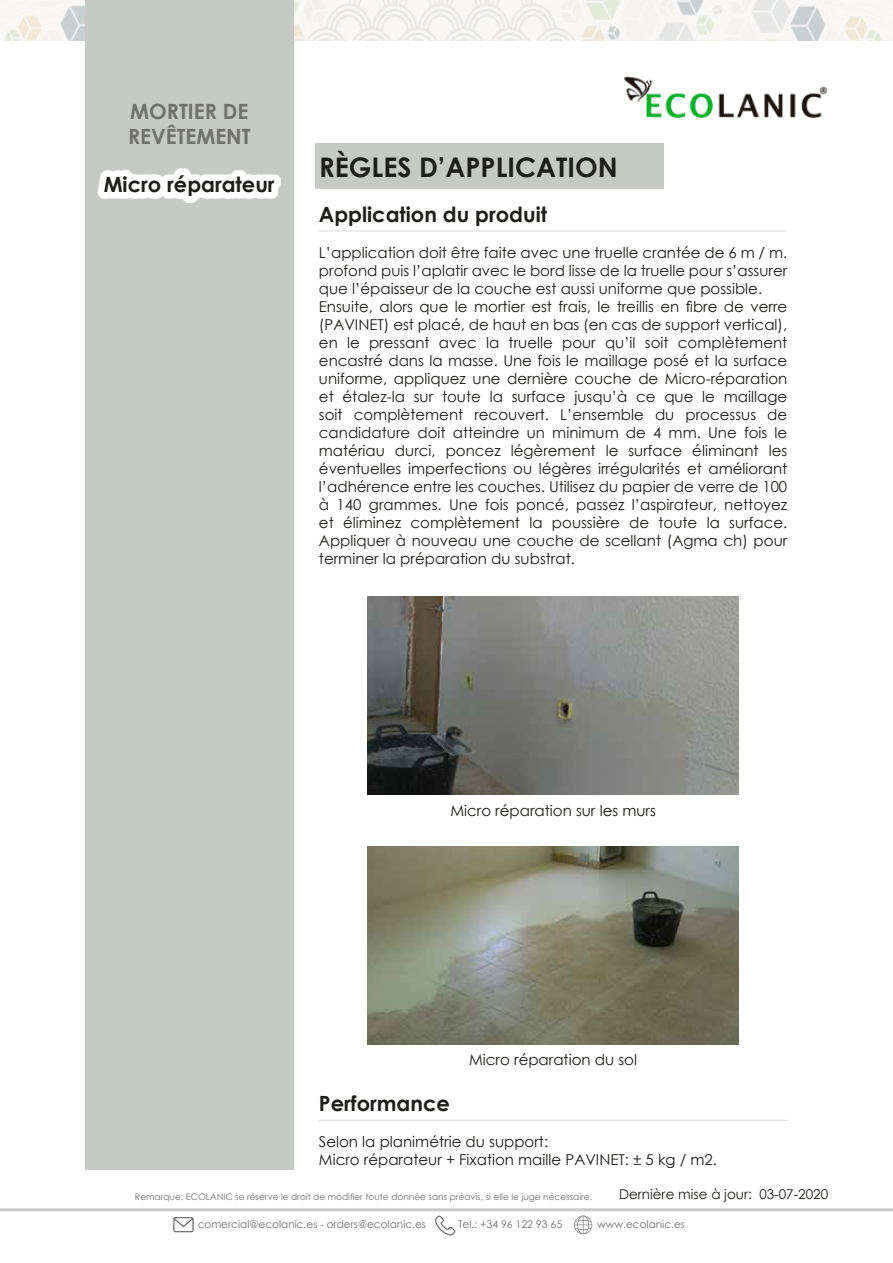
<style>
.page{position:relative;width:893px;height:1263px;background:#fff}
.page>*{position:absolute;margin:0;border:0;box-sizing:border-box;transform-origin:0 0}
.t1{font:700 27px "Century Gothic";color:#1d1d1b}
.t2{font:700 21px "Century Gothic";color:#1d1d1b}
.t3{font:700 21px/25.2px "Century Gothic";color:#70706f}
.t4{font:15px/18px "Century Gothic";color:#1d1d1b}
.t5{font:13.5px "Century Gothic";color:#1d1d1b}
.t6{font:10.5px "Century Gothic";color:#70706f}
.t7{font:9px "Century Gothic";color:#70706f}
</style>
<div class="page">
<img style="left:2px;top:0;width:891px;height:40px">
<div style="left:316px;top:143px;width:348px;height:45px;background:#c7c9c6"></div>
<div style="left:85px;top:0;width:208px;height:1169px;background:#c7c9c6"></div>
<hr style="left:0;top:1208px;width:893px;height:3px;background:#c7c9c6">
<svg style="left:574px;top:1215px;width:18px;height:19px"></svg>
<svg style="left:173px;top:1217px;width:21px;height:15px"></svg>
<svg style="left:435px;top:1215px;width:20px;height:20px"></svg>
<hr style="left:319px;top:231px;width:468px;height:1px;background:#d8d9d7">
<hr style="left:319px;top:1120px;width:468px;height:1px;background:#d8d9d7">
<img style="left:624px;top:76px;width:204px;height:42px">
<img style="left:367px;top:596px;width:372px;height:198px">
<img style="left:367px;top:846px;width:372px;height:198px">
<svg style="left:98px;top:168px;width:183px;height:35px;fill:#fff"></svg>
<h2 class="t3" style="left:128px;top:97px;width:124px">MORTIER DE<br>REVÊTEMENT</h2>
<h2 class="t2" style="left:104px;top:169px;width:172px">Micro réparateur</h2>
<h1 class="t1" style="left:319px;top:147px;width:300px">RÈGLES D’APPLICATION</h1>
<h2 class="t2" style="left:319px;top:198px;width:230px">Application du produit</h2>
<p class="t4" style="left:319px;top:243px;width:470px">L’application doit être faite avec une truelle crantée de 6 m / m. profond puis l’aplatir avec le bord lisse de la truelle pour s’assurer que l’épaisseur de la couche est aussi uniforme que possible.<br>Ensuite, alors que le mortier est frais, le treillis en fibre de verre (PAVINET) est placé, de haut en bas (en cas de support vertical), en le pressant avec la truelle pour qu’il soit complètement encastré dans la masse. Une fois le maillage posé et la surface uniforme, appliquez une dernière couche de Micro-réparation et étalez-la sur toute la surface jusqu’à ce que le maillage soit complètement recouvert. L’ensemble du processus de candidature doit atteindre un minimum de 4 mm. Une fois le matériau durci, poncez légèrement le surface éliminant les éventuelles imperfections ou légères irrégularités et améliorant l’adhérence entre les couches. Utilisez du papier de verre de 100 à 140 grammes. Une fois poncé, passez l’aspirateur, nettoyez et éliminez complètement la poussière de toute la surface.<br>Appliquer à nouveau une couche de scellant (Agma ch) pour terminer la préparation du substrat.</p>
<p class="t4" style="left:450px;top:801px;width:207px">Micro réparation sur les murs</p>
<p class="t4" style="left:469px;top:1050px;width:169px">Micro réparation du sol</p>
<h2 class="t2" style="left:319px;top:1088px;width:133px">Performance</h2>
<p class="t4" style="left:319px;top:1133px;width:400px">Selon la planimétrie du support:<br>Micro réparateur + Fixation maille PAVINET: ± 5 kg / m2.</p>
<p class="t7" style="left:135px;top:1190px;width:459px">Remarque: ECOLANIC se réserve le droit de modifier toute donnée sans préavis, si elle le juge nécessaire.</p>
<p class="t5" style="left:619px;top:1185px;width:211px">Dernière mise à jour: 03-07-2020</p>
<p class="t6" style="left:198px;top:1217px;width:230px">comercial@ecolanic.es - orders@ecolanic.es</p>
<p class="t6" style="left:458px;top:1217px;width:106px">Tel.: +34 96 122 93 65</p>
<p class="t6" style="left:597px;top:1217px;width:89px">www.ecolanic.es</p>
</div>
